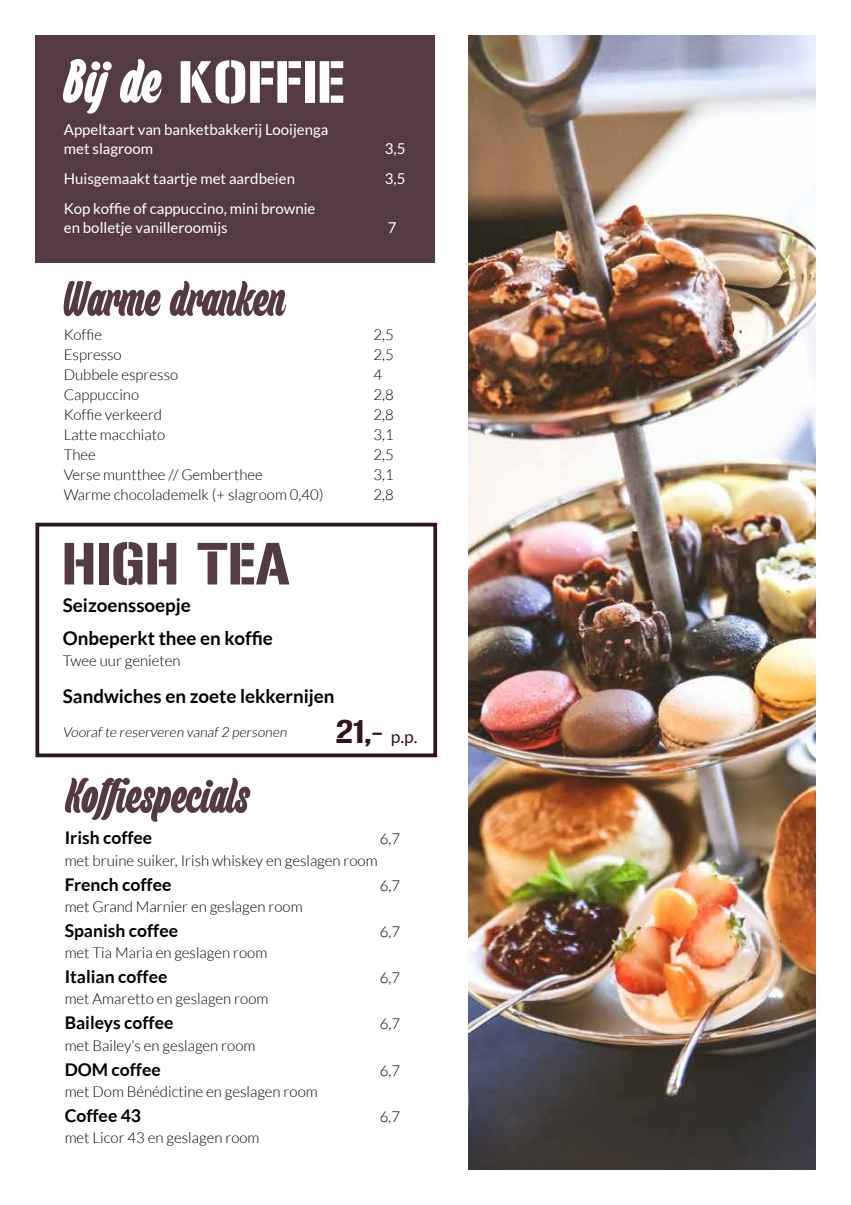
<style>
.page{position:relative;width:851px;height:1205px;background:#fff}
.page>*{position:absolute;margin:0;border:0;box-sizing:border-box;transform-origin:0 0}
.t1{font:62.5px "Backpack Personal Use";color:#fff}
.t2{font:52.5px "Gunplay";color:#543a45}
.t3{font:52.5px "Gunplay";color:#fff}
.t4{font:50px "Backpack Personal Use";color:#543a45}
.t5{font:28.75px "Gunplay";color:#321421}
.t6{font:700 18.75px/32.5px "Lato";color:#000}
.t7{font:700 17.5px "Lato";color:#000}
.t8{font:300 15px/20px "Lato";color:#000}
.t9{font:15px/18.8px "Lato";color:#fff}
.t10{font:300 13.75px "Lato";color:#000}
.s1{font-family:"Lato";font-size:17.5px}
</style>
<div class="page">
<div style="left:35px;top:523px;width:402px;height:234px;border:4px solid #321421"></div>
<img style="left:468px;top:35px;width:347px;height:1134px">
<div style="left:35px;top:35px;width:400px;height:228px;background:#543a45"></div>
<h1 class="t1" style="left:64px;top:46px;width:98px">Bij de</h1>
<p class="t9" style="left:64px;top:120px;width:266px">Appeltaart van banketbakkerij Looijenga met slagroom</p>
<h2 class="t3" style="left:178px;top:52px;width:168px">KOFFIE</h2>
<p class="t9" style="left:385px;top:139px;width:22px">3,5</p>
<p class="t9" style="left:64px;top:169px;width:233px">Huisgemaakt taartje met aardbeien</p>
<p class="t9" style="left:385px;top:169px;width:22px">3,5</p>
<p class="t9" style="left:64px;top:199px;width:253px">Kop koffie of cappuccino, mini brownie en bolletje vanilleroomijs</p>
<p class="t9" style="left:387px;top:218px;width:10px">7</p>
<h3 class="t4" style="left:64px;top:270px;width:223px">Warme dranken</h3>
<p class="t8" style="left:64px;top:325px;width:261px">Koffie<br>Espresso<br>Dubbele espresso<br>Cappuccino<br>Koffie verkeerd<br>Latte macchiato<br>Thee<br>Verse muntthee // Gemberthee<br>Warme chocolademelk (+ slagroom 0,40)</p>
<h2 class="t2" style="left:62px;top:534px;width:229px">HIGH TEA</h2>
<p class="t8" style="left:373px;top:325px;width:22px">2,5<br>2,5<br>4<br>2,8<br>2,8<br>3,1<br>2,5<br>3,1<br>2,8</p>
<p class="t6" style="left:63px;top:589px;width:212px">Seizoenssoepje<br>Onbeperkt thee en koffie</p>
<p class="t8" style="left:63px;top:650px;width:119px">Twee uur genieten</p>
<p class="t6" style="left:63px;top:679px;width:273px">Sandwiches en zoete lekkernijen</p>
<p class="t10" style="left:63px;top:724px;width:227px">Vooraf te reserveren vanaf 2 personen</p>
<h3 class="t5" style="left:335px;top:715px;width:83px">21,- <span class="s1">p.p.</span></h3>
<h3 class="t4" style="left:66px;top:767px;width:185px">Koffiespecials</h3>
<p class="t7" style="left:65px;top:828px;width:89px">Irish coffee</p>
<p class="t8" style="left:380px;top:829px;width:22px">6,7</p>
<p class="t8" style="left:65px;top:850px;width:314px">met bruine suiker, Irish whiskey en geslagen room</p>
<p class="t7" style="left:65px;top:874px;width:108px">French coffee</p>
<p class="t8" style="left:380px;top:875px;width:22px">6,7</p>
<p class="t8" style="left:65px;top:896px;width:239px">met Grand Marnier en geslagen room</p>
<p class="t7" style="left:65px;top:920px;width:115px">Spanish coffee</p>
<p class="t8" style="left:380px;top:921px;width:22px">6,7</p>
<p class="t8" style="left:65px;top:943px;width:204px">met Tia Maria en geslagen room</p>
<p class="t7" style="left:65px;top:966px;width:104px">Italian coffee</p>
<p class="t8" style="left:380px;top:967px;width:22px">6,7</p>
<p class="t8" style="left:65px;top:989px;width:205px">met Amaretto en geslagen room</p>
<p class="t7" style="left:65px;top:1013px;width:110px">Baileys coffee</p>
<p class="t8" style="left:380px;top:1014px;width:22px">6,7</p>
<p class="t8" style="left:65px;top:1035px;width:192px">met Bailey’s en geslagen room</p>
<p class="t7" style="left:65px;top:1059px;width:97px">DOM coffee</p>
<p class="t8" style="left:380px;top:1060px;width:22px">6,7</p>
<p class="t8" style="left:65px;top:1081px;width:254px">met Dom Bénédictine en geslagen room</p>
<p class="t7" style="left:65px;top:1105px;width:78px">Coffee 43</p>
<p class="t8" style="left:380px;top:1106px;width:22px">6,7</p>
<p class="t8" style="left:65px;top:1128px;width:196px">met Licor 43 en geslagen room</p>
</div>
